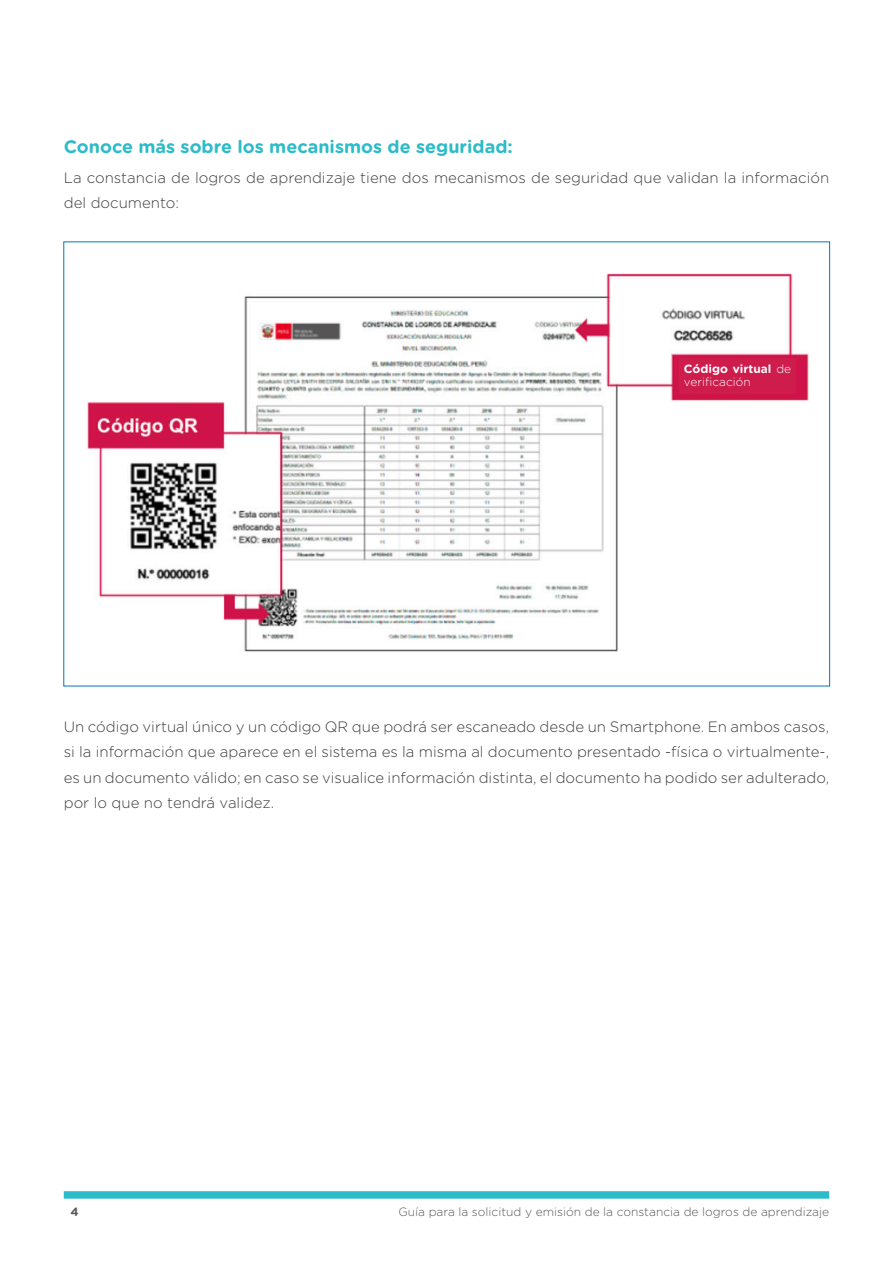
<style>
.page{position:relative;width:893px;height:1263px;background:#fff}
.page>*{position:absolute;margin:0;border:0;box-sizing:border-box;transform-origin:0 0}
.subtitulos{font:700 18px "Gotham Rounded";color:#2cbbc9}
.texto{font:300 15px/25.5px "Gotham Rounded";color:#3e3e3f}
.t1{font:300 12px "Gotham Rounded";color:#57585a}
.t2{font:700 12px "Gotham Rounded";color:#57585a}
.texto-2{font:300 11.85px/13px "Gotham Rounded";color:#fff}
.s1{font-weight:700}
</style>
<div class="page">
<div style="left:64px;top:1191px;width:765px;height:8px;background:#2cbbc9"></div>
<img style="left:87px;top:273px;width:722px;height:379px">
<div style="left:679px;top:358px;width:116px;height:36px;background:#ce1c4c"></div>
<p class="subtitulos" style="left:64px;top:134px;width:451px">Conoce más sobre los mecanismos de seguridad:</p>
<p class="texto" style="left:64px;top:164px;width:767px">La constancia de logros de aprendizaje tiene dos mecanismos de seguridad que validan la información del documento:</p>
<p class="texto-2" style="left:684px;top:362px;width:109px"><span class="s1">Código virtual</span> de verificación</p>
<p class="texto" style="left:64px;top:713px;width:767px;text-align:justify">Un código virtual único y un código QR que podrá ser escaneado desde un Smartphone. En ambos casos, si la información que aparece en el sistema es la misma al documento presentado -física o virtualmente-, es un documento válido; en caso se visualice información distinta, el documento ha podido ser adulterado, por lo que no tendrá validez.</p>
<p class="t2" style="left:71px;top:1202px;width:10px">4</p>
<p class="t1" style="left:398px;top:1203px;width:432px">Guía para la solicitud y emisión de la constancia de logros de aprendizaje</p>
</div>
